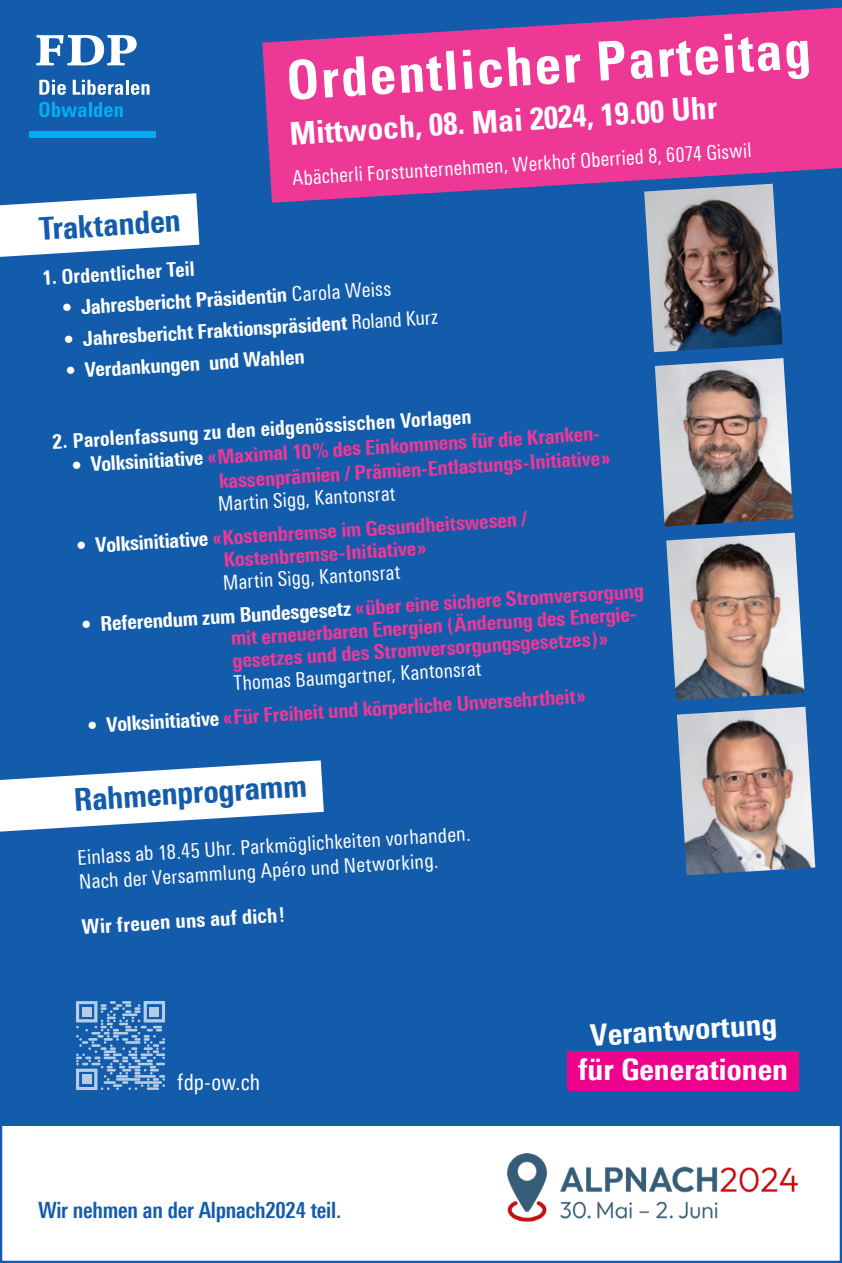
<style>
.page{position:relative;width:842px;height:1263px;background:#fff}
.page>*{position:absolute;margin:0;border:0;box-sizing:border-box;transform-origin:0 0}
.t1{font:700 condensed 54px "Univers";color:#fff}
.t2{font:700 condensed 31.5px "Univers";color:#fff}
.t3{font:800 31.5px "Linotype Univers 720 Cn";color:#135cab}
.t4{font:800 29.93px "Linotype Univers 720 Cn";color:#fff}
.t5{font:800 29.93px "Linotype Univers 720 Cn";color:#fff;scale:1.04 1}
.t6{font:800 29.7px "Linotype Univers 720 Cn";color:#fff;scale:1.05 1}
.t7{font:700 22.5px "Linotype Univers 620 Cn";letter-spacing:-.01em;color:#135cab}
.t8{font:22.5px "Linotype Univers 420 Cn";letter-spacing:.01em;color:#fff}
.t9{font:800 20.25px/22.7px "Linotype Univers 720 Cn";color:#ed3896}
.t10{font:20.25px/25px "Linotype Univers 420 Cn";color:#fff}
.t11{font:800 20.25px "Linotype Univers 720 Cn";color:#fff}
.s1{font-family:"Linotype Univers 420 Cn";font-weight:400}
.s2{color:#fff}
</style>
<div class="page">
<div style="left:0;top:0;width:842px;height:1125px;background:#135cab"></div>
<svg style="left:262px;top:8px;width:580px;height:195px;fill:#ed3896"></svg>
<div style="left:29px;top:131px;width:127px;height:7px;background:#00aeef"></div>
<svg style="left:39px;top:80px;width:27px;height:15px"></svg>
<svg style="left:73px;top:80px;width:50px;height:15px"></svg>
<hr style="left:126px;top:80px;width:3px;height:15px;background:#fff">
<svg style="left:131px;top:84px;width:19px;height:11px"></svg>
<svg style="left:36px;top:35px;width:101px;height:30px"></svg>
<svg style="left:39px;top:102px;width:47px;height:15px"></svg>
<hr style="left:89px;top:102px;width:3px;height:15px;background:#00aeef">
<svg style="left:94px;top:102px;width:29px;height:15px"></svg>
<div style="left:567px;top:1051px;width:231px;height:39px;background:#ed028c"></div>
<img style="left:666px;top:533px;width:139px;height:168px">
<img style="left:655px;top:358px;width:138px;height:169px">
<img style="left:644px;top:184px;width:138px;height:168px">
<img style="left:677px;top:707px;width:138px;height:168px">
<img style="left:507px;top:1153px;width:291px;height:68px">
<svg style="left:0;top:760px;width:324px;height:72px"></svg>
<svg style="left:0;top:193px;width:199px;height:64px"></svg>
<svg style="left:76px;top:1001px;width:89px;height:89px"></svg>
<div style="left:82px;top:1007px;width:9px;height:9px;background:#b7cde5"></div>
<div style="left:150px;top:1007px;width:9px;height:9px;background:#b7cde5"></div>
<div style="left:82px;top:1075px;width:9px;height:9px;background:#b7cde5"></div>
<h1 class="t1" style="left:284px;top:50px;width:527px;rotate:-4deg">Ordentlicher Parteitag</h1>
<h2 class="t2" style="left:288px;top:116px;width:430px;rotate:-4deg">Mittwoch, 08. Mai 2024, 19.00 Uhr</h2>
<p class="t10" style="left:292px;top:167px;width:461px;rotate:-4deg">Abächerli Forstunternehmen, Werkhof Oberried 8, 6074 Giswil</p>
<h2 class="t3" style="left:38px;top:211px;width:143px;rotate:-4deg">Traktanden</h2>
<p class="t11" style="left:61px;top:265px;width:135px;rotate:-4deg">Ordentlicher Teil</p>
<p class="t11" style="left:61px;top:295px;width:331px;rotate:-3deg">• Jahresbericht Präsidentin <span class="s1">Carola Weiss</span></p>
<p class="t11" style="left:63px;top:326px;width:376px;rotate:-3deg">• Jahresbericht Fraktionspräsident <span class="s1">Roland Kurz</span></p>
<p class="t11" style="left:65px;top:358px;width:241px;rotate:-3deg">• Verdankungen und Wahlen</p>
<p class="t11" style="left:72px;top:430px;width:401px;rotate:-4deg">Parolenfassung zu den eidgenössischen Vorlagen</p>
<p class="t9" style="left:71px;top:450px;width:540px;line-height:24.5px;text-align:right;rotate:-3deg"><span class="s2">• Volksinitiative</span> «Maximal 10% des Einkommens für die Kranken&shy;kassenprämien / Prämien-Entlastungs-Initiative»</p>
<p class="t10" style="left:217px;top:492px;width:179px;rotate:-4deg">Martin Sigg, Kantonsrat</p>
<p class="t9" style="left:222px;top:524px;width:306px;text-indent:-146px;rotate:-3deg"><span class="s2">• Volksinitiative</span> «Kostenbremse im Gesundheitswesen /<br>Kostenbremse-Initiative»</p>
<p class="t10" style="left:222px;top:571px;width:179px;rotate:-4deg">Martin Sigg, Kantonsrat</p>
<p class="t9" style="left:229px;top:602px;width:416px;text-indent:-149px;rotate:-3deg"><span class="s2">• Referendum zum Bundesgesetz</span> «über eine sichere Stromversorgung mit erneuerbaren Energien (Änderung des Energie&shy;gesetzes und des Stromversorgungsgesetzes)»</p>
<p class="t10" style="left:233px;top:672px;width:250px;rotate:-4deg">Thomas Baumgartner, Kantonsrat</p>
<p class="t9" style="left:87px;top:712px;width:500px;rotate:-3deg"><span class="s2">• Volksinitiative</span> «Für Freiheit und körperliche Unversehrtheit»</p>
<h2 class="t3" style="left:73px;top:781px;width:235px;rotate:-4deg">Rahmenprogramm</h2>
<p class="t10" style="left:77px;top:843px;width:395px;rotate:-3deg">Einlass ab 18.45 Uhr. Parkmöglichkeiten vorhanden.<br>Nach der Versammlung Apéro und Networking.</p>
<p class="t11" style="left:81px;top:914px;width:205px;rotate:-3deg">Wir freuen uns auf dich!</p>
<p class="t8" style="left:177px;top:1068px;width:84px">fdp-ow.ch</p>
<p class="t7" style="left:38px;top:1196px;width:304px">Wir nehmen an der Alpnach2024 teil.</p>
<h3 class="t4" style="left:589px;top:1017px;width:107px;rotate:-3deg">Verantw</h3>
<h3 class="t5" style="left:694px;top:1011px;width:81px;rotate:-4deg">ortung</h3>
<h3 class="t6" style="left:578px;top:1051px;width:202px">für Generationen</h3>
</div>
